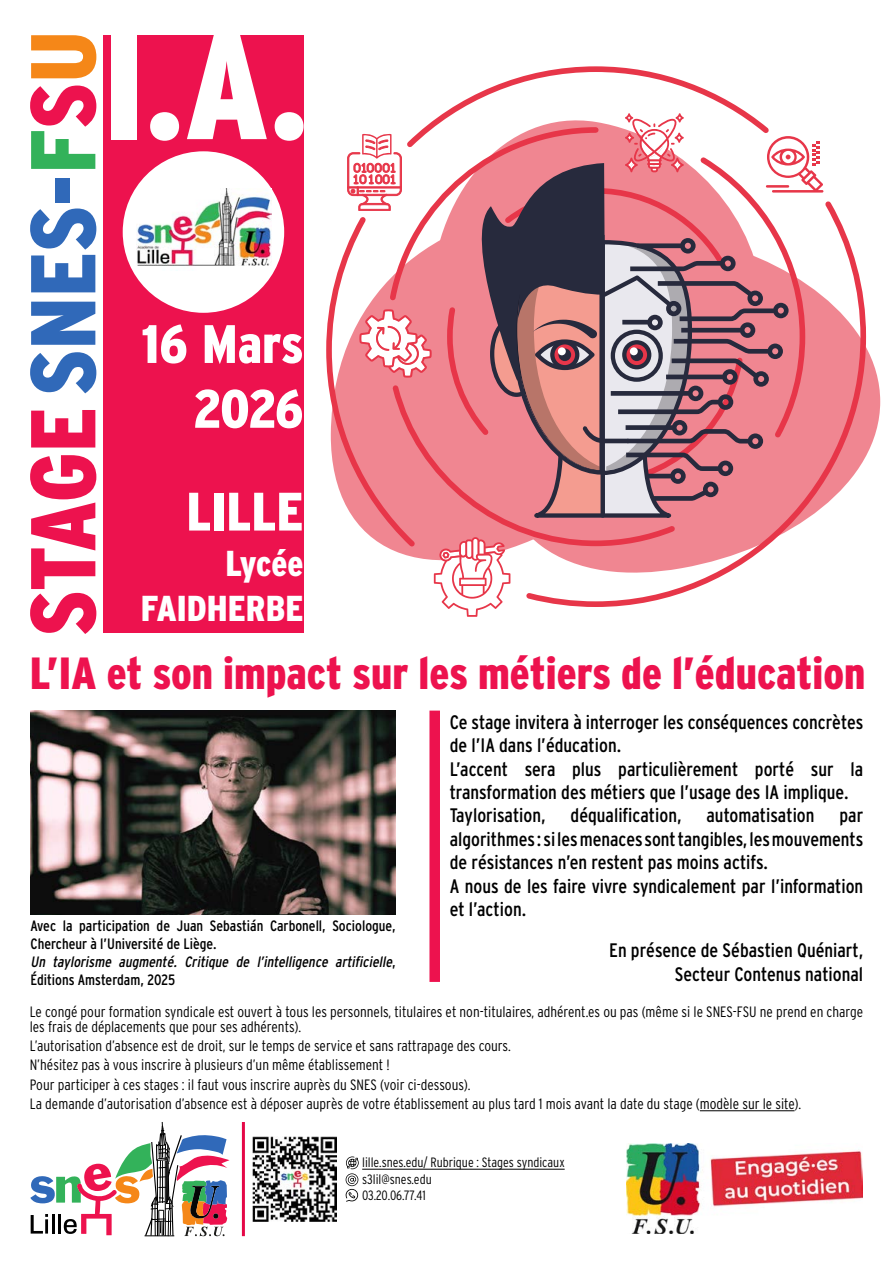
<style>
.page{position:relative;width:893px;height:1263px;background:#fff}
.page>*{position:absolute;margin:0;border:0;box-sizing:border-box;transform-origin:0 0}
.t1{font:900 condensed 150px "Interstate";color:#fff}
.t2{font:900 condensed 91.8px "Interstate";letter-spacing:-.005em;color:#ed124e}
.t3{font:900 condensed 54px/64.8px "Interstate";color:#fff;text-align:right}
.t4{font:900 condensed 45px "Interstate";color:#ed124e}
.t5{font:900 condensed 36px/45px "Interstate";color:#fff;text-align:right}
.t6{font:condensed 19.5px/23.4px "Interstate";color:#000}
.t7{font:300 condensed 15px/19.2px "Interstate";color:#000}
.t8{font:condensed 15px/18px "Interstate";color:#000}
.t9{font:300 condensed 13.5px/16.2px "Interstate";color:#000}
.s1{color:#3069b9}
.s2{color:#33b25a}
.s3{color:#f58718}
.s4{font-style:italic}
</style>
<div class="page">
<svg style="left:869px;top:353px;width:11px;height:97px"></svg>
<svg style="left:823px;top:201px;width:46px;height:306px"></svg>
<svg style="left:326px;top:66px;width:497px;height:551px"></svg>
<div style="left:429px;top:711px;width:11px;height:271px;background:#ed124e"></div>
<hr style="left:700px;top:1110px;width:95px;height:1px;background:#000">
<div style="left:103px;top:35px;width:201px;height:597px;background:#ed124e"></div>
<div style="left:123px;top:151px;width:161px;height:162px;background:#fff;border-radius:50%"></div>
<img style="left:137px;top:188px;width:134px;height:83px">
<img style="left:626px;top:1143px;width:236px;height:91px">
<hr style="left:242px;top:1122px;width:3px;height:114px;background:#e50847">
<svg style="left:346px;top:1156px;width:13px;height:46px"></svg>
<hr style="left:362px;top:1169px;width:203px;height:1px;background:#000">
<svg style="left:30px;top:1122px;width:199px;height:115px"></svg>
<img style="left:252px;top:1137px;width:85px;height:84px">
<img style="left:30px;top:711px;width:366px;height:203px">
<h2 class="t2" style="left:12px;top:637px;width:607px;rotate:-90deg">STAGE<span class="s1">SNES-</span><span class="s2">F</span>S<span class="s3">U</span></h2>
<h1 class="t1" style="left:103px;top:3px;width:207px">I.A.</h1>
<h3 class="t3" style="left:141px;top:311px;width:164px">16 Mars<br>2026</h3>
<h3 class="t3" style="left:186px;top:479px;width:119px">LILLE</h3>
<h3 class="t5" style="left:141px;top:540px;width:164px">Lycée<br>FAIDHERBE</h3>
<h3 class="t4" style="left:30px;top:648px;width:837px">L’IA et son impact sur les métiers de l’éducation</h3>
<p class="t8" style="left:30px;top:916px;width:367px">Avec la participation de Juan Sebastián Carbonell, Sociologue, Chercheur à l’Université de Liège.<br><span class="s4">Un taylorisme augmenté. Critique de l’intelligence artificielle</span>, Éditions Amsterdam, 2025</p>
<h3 class="t6" style="left:450px;top:710px;width:415px">Ce stage invitera à interroger les conséquences concrètes de l’IA dans l’éducation.<br>L’accent sera plus particulièrement porté sur la transformation des métiers que l’usage des IA implique.<br>Taylorisation,</h3>
<h3 class="t6" style="left:571px;top:804px;width:112px">déqualification,</h3>
<h3 class="t6" style="left:706px;top:804px;width:110px">automatisation</h3>
<h3 class="t6" style="left:450px;top:804px;width:415px;text-indent:390px">par algorithmes : si les menaces sont tangibles, les mouvements de résistances n’en restent pas moins actifs.<br>A nous de les faire vivre syndicalement par l’information et l’action.</h3>
<h3 class="t6" style="left:609px;top:939px;width:255px;text-align:right">En présence de Sébastien Quéniart,<br>Secteur Contenus national</h3>
<p class="t7" style="left:30px;top:1004px;width:835px;line-height:15px">Le congé pour formation syndicale est ouvert à tous les personnels, titulaires et non-titulaires, adhérent.es ou pas (même si le SNES-FSU ne prend en charge les frais de déplacements que pour ses adhérents).</p>
<p class="t7" style="left:30px;top:1036px;width:773px">L’autorisation d’absence est de droit, sur le temps de service et sans rattrapage des cours.<br>N’hésitez pas à vous inscrire à plusieurs d’un même établissement !<br>Pour participer à ces stages : il faut vous inscrire auprès du SNES (voir ci-dessous).<br>La demande d’autorisation d’absence est à déposer auprès de votre établissement au plus tard 1 mois avant la date du stage (modèle sur le site).</p>
<p class="t9" style="left:362px;top:1154px;width:204px">lille.snes.edu/ Rubrique : Stages syndicaux s3lil@snes.edu<br>03.20.06.77.41</p>
</div>
